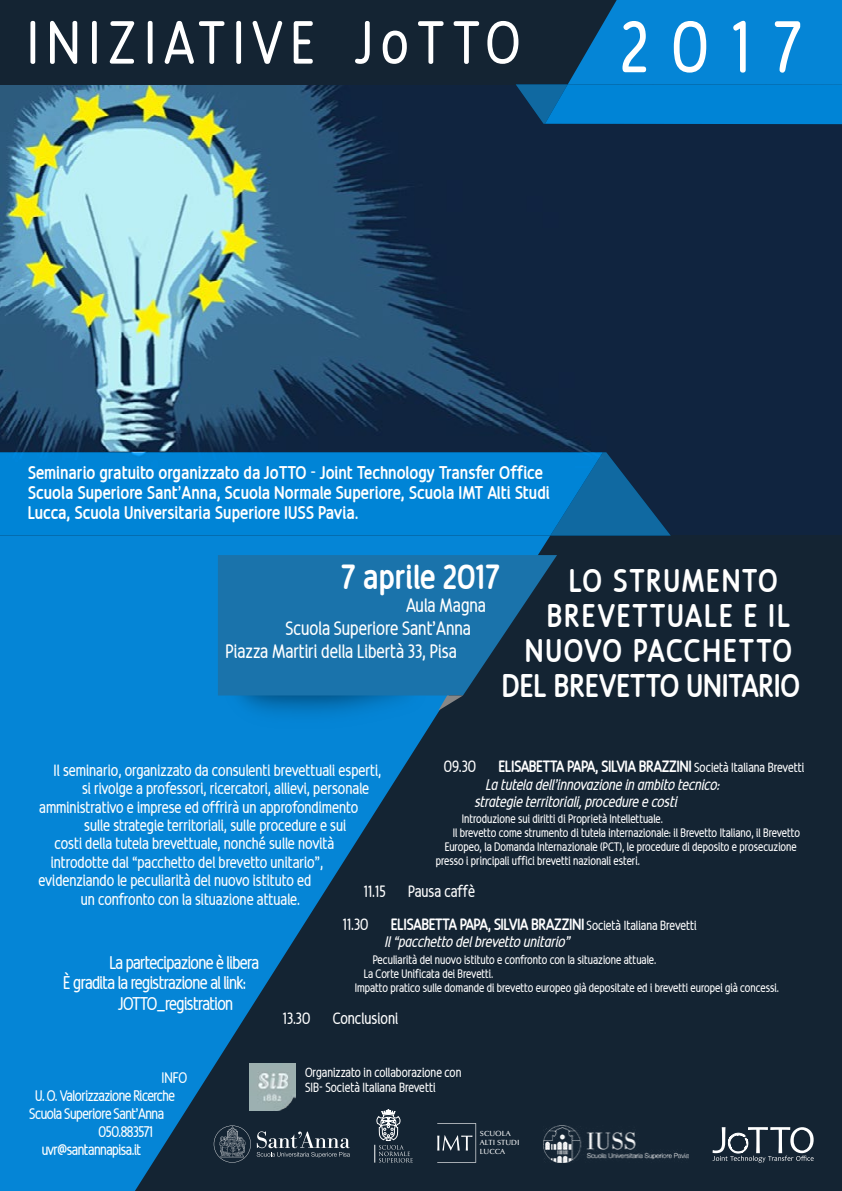
<style>
.page{position:relative;width:842px;height:1191px;background:#fff}
.page>*{position:absolute;margin:0;border:0;box-sizing:border-box;transform-origin:0 0}
.t1{font:71px "Revalo Modern";color:#fff}
.t2{font:59px "Revalo Modern";letter-spacing:.13em;color:#fff}
.t3{font:700 34px "Revalo Modern";color:#fff}
.t4{font:700 32px "Revalo Modern";letter-spacing:.03em;color:#fff}
.t5{font:700 32px "Revalo Modern";letter-spacing:-.005em;color:#fff}
.t6{font:700 32px "Revalo Modern";letter-spacing:.05em;color:#fff}
.t7{font:19px "Revalo Modern";color:#fff}
.t8{font:700 18px/20px "Revalo Modern";color:#fff}
.t9{font:18px "Revalo Modern";letter-spacing:-.03em;color:#fff}
.t10{font:16px "Revalo Modern";color:#fff}
.t11{font:700 16px "Revalo Modern";letter-spacing:-.04em;color:#fff}
.t12{font:italic 15px/17.2px "Revalo Modern";color:#fff}
.t13{font:15px "Revalo Modern";letter-spacing:-.03em;color:#fff}
.t14{font:13px/14.9px "Revalo Modern";color:#fff}
.t15{font:12px "Revalo Modern";color:#fff}
.t16{font:500 7.5px/9px "Optima";color:#fff}
.s1{font-weight:400;font-size:13px}
</style>
<div class="page">
<img style="left:0;top:84px;width:842px;height:451px">
<div style="left:0;top:535px;width:842px;height:656px;background:#142433"></div>
<svg style="left:603px;top:452px;width:68px;height:83px;background:#0f4771"></svg>
<div style="left:0;top:452px;width:603px;height:83px;background:#0084d6"></div>
<svg style="left:0;top:535px;width:550px;height:656px;fill:#0585d6"></svg>
<img style="left:200px;top:545px;width:253px;height:215px">
<svg style="left:218px;top:555px;width:339px;height:140px;background:#19689a"></svg>
<svg style="left:438px;top:695px;width:25px;height:15px"></svg>
<img style="left:543px;top:1125px;width:145px;height:37px">
<svg style="left:437px;top:1123px;width:39px;height:39px"></svg>
<svg style="left:712px;top:1127px;width:102px;height:35px"></svg>
<svg style="left:257px;top:1131px;width:93px;height:26px"></svg>
<svg style="left:214px;top:1125px;width:37px;height:37px"></svg>
<svg style="left:374px;top:1109px;width:39px;height:53px"></svg>
<img style="left:250px;top:1063px;width:46px;height:47px">
<div style="left:0;top:0;width:842px;height:84px;background:#142433"></div>
<svg style="left:516px;top:0;width:326px;height:124px"></svg>
<h2 class="t2" style="left:27px;top:2px;width:495px">INIZIATIVE JoTTO</h2>
<h1 class="t1" style="left:620px;top:-2px;width:183px">2017</h1>
<h3 class="t8" style="left:28px;top:461px;width:524px">Seminario gratuito organizzato da JoTTO - Joint Technology Transfer Office<br>Scuola Superiore Sant’Anna, Scuola Normale Superiore, Scuola IMT Alti Studi<br>Lucca, Scuola Universitaria Superiore IUSS Pavia.</h3>
<h3 class="t3" style="left:341px;top:553px;width:160px">7 aprile 2017</h3>
<h3 class="t7" style="left:406px;top:592px;width:81px">Aula Magna</h3>
<h3 class="t7" style="left:285px;top:615px;width:187px">Scuola Superiore Sant’Anna</h3>
<h3 class="t7" style="left:225px;top:638px;width:233px">Piazza Martiri della Libertà 33, Pisa</h3>
<h3 class="t4" style="left:569px;top:558px;width:210px">LO STRUMENTO</h3>
<h3 class="t6" style="left:547px;top:593px;width:245px">BREVETTUALE E IL</h3>
<h3 class="t4" style="left:525px;top:628px;width:269px">NUOVO PACCHETTO</h3>
<h3 class="t5" style="left:502px;top:663px;width:300px">DEL BREVETTO UNITARIO</h3>
<h3 class="t10" style="left:444px;top:755px;width:34px">09.30</h3>
<h3 class="t11" style="left:498px;top:755px;width:307px">ELISABETTA PAPA, SILVIA BRAZZINI <span class="s1">Società Italiana Brevetti</span></h3>
<p class="t12" style="left:475px;top:775px;width:247px;text-indent:11px">La tutela dell’innovazione in ambito tecnico: strategie territoriali, procedure e costi</p>
<p class="t15" style="left:462px;top:811px;width:203px">Introduzione sui diritti di Proprietà Intellettuale.</p>
<p class="t15" style="left:453px;top:824px;width:349px">Il brevetto come strumento di tutela internazionale: il Brevetto Italiano, il Brevetto</p>
<p class="t15" style="left:445px;top:838px;width:354px">Europeo, la Domanda Internazionale (PCT), le procedure di deposito e prosecuzione</p>
<p class="t15" style="left:436px;top:852px;width:206px">presso i principali uffici brevetti nazionali esteri.</p>
<h3 class="t10" style="left:54px;top:759px;width:329px">Il seminario, organizzato da consulenti brevettuali esperti,</h3>
<h3 class="t10" style="left:82px;top:777px;width:289px">si rivolge a professori, ricercatori, allievi, personale</h3>
<h3 class="t10" style="left:39px;top:796px;width:320px">amministrativo e imprese ed offrirà un approfondimento</h3>
<h3 class="t10" style="left:84px;top:814px;width:263px">sulle strategie territoriali, sulle procedure e sui</h3>
<h3 class="t10" style="left:55px;top:832px;width:281px">costi della tutela brevettuale, nonché sulle novità</h3>
<h3 class="t10" style="left:51px;top:851px;width:274px">introdotte dal “pacchetto del brevetto unitario”,</h3>
<h3 class="t10" style="left:39px;top:869px;width:274px">evidenziando le peculiarità del nuovo istituto ed</h3>
<h3 class="t10" style="left:81px;top:888px;width:221px">un confronto con la situazione attuale.</h3>
<h3 class="t10" style="left:364px;top:880px;width:23px">11.15</h3>
<h3 class="t10" style="left:408px;top:880px;width:69px">Pausa caffè</h3>
<h3 class="t10" style="left:343px;top:913px;width:27px">11.30</h3>
<h3 class="t11" style="left:391px;top:913px;width:307px">ELISABETTA PAPA, SILVIA BRAZZINI <span class="s1">Società Italiana Brevetti</span></h3>
<p class="t12" style="left:385px;top:932px;width:187px">Il “pacchetto del brevetto unitario”</p>
<p class="t15" style="left:373px;top:951px;width:285px">Peculiarità del nuovo istituto e confronto con la situazione attuale.</p>
<p class="t15" style="left:364px;top:965px;width:131px">La Corte Unificata dei Brevetti.</p>
<p class="t15" style="left:355px;top:979px;width:426px">Impatto pratico sulle domande di brevetto europeo già depositate ed i brevetti europei già concessi.</p>
<h3 class="t9" style="left:109px;top:950px;width:151px">La partecipazione è libera</h3>
<h3 class="t9" style="left:63px;top:970px;width:184px">È gradita la registrazione al link:</h3>
<h3 class="t9" style="left:118px;top:991px;width:117px">JOTTO_registration</h3>
<h3 class="t10" style="left:283px;top:1007px;width:29px">13.30</h3>
<h3 class="t10" style="left:333px;top:1007px;width:67px">Conclusioni</h3>
<p class="t13" style="left:161px;top:1067px;width:27px">INFO</p>
<p class="t13" style="left:35px;top:1085px;width:142px">U. O. Valorizzazione Ricerche</p>
<p class="t13" style="left:29px;top:1103px;width:136px">Scuola Superiore Sant’Anna</p>
<p class="t13" style="left:99px;top:1121px;width:56px">050.883571</p>
<p class="t13" style="left:42px;top:1139px;width:101px">uvr@santannapisa.it</p>
<p class="t14" style="left:305px;top:1064px;width:158px">Organizzato in collaborazione con<br>SIB- Società Italiana Brevetti</p>
<p class="t16" style="left:480px;top:1129px;width:41px">SCUOLA<br>ALTI STUDI<br>LUCCA</p>
</div>
